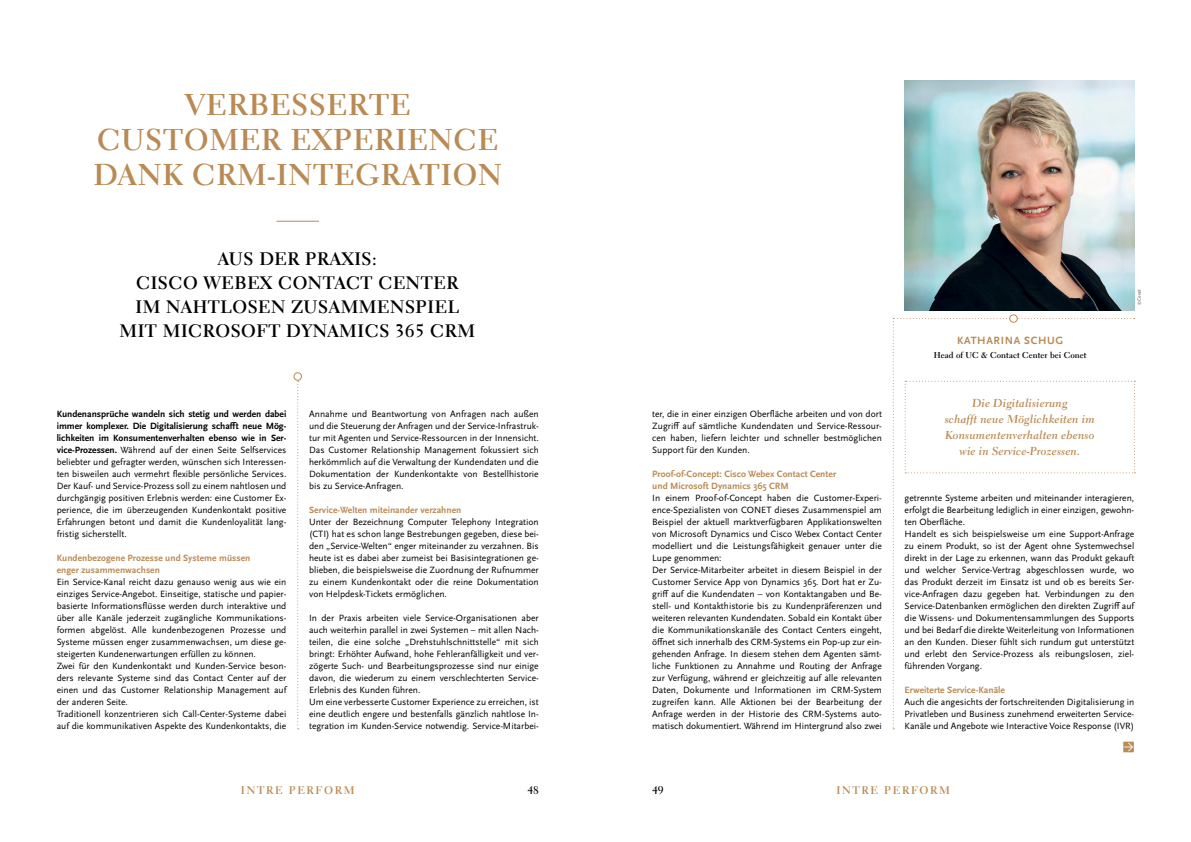
<style>
.page{position:relative;width:1191px;height:842px;background:#fff}
.page>*{position:absolute;margin:0;border:0;box-sizing:border-box;transform-origin:0 0}
.t1{font:700 30px/35px "Electra LT Std";letter-spacing:.03em;color:#ba8a54;text-align:center}
.t2{font:700 18px/24px "Electra LT Std";letter-spacing:.03em;color:#000;text-align:center}
.t3{font:12px "Arrow Dynamic";color:#ba8a54}
.t4{font:11.5px/16px "Electra LT Std Bold Cursive";letter-spacing:.01em;color:#ba8a54;text-align:center}
.t5{font:700 11px "Electra LT Std";letter-spacing:.15em;color:#ba8a54}
.t6{font:700 11px "Scala Sans Pro";letter-spacing:.06em;color:#ba8a54}
.t7{font:700 11px "Electra LT Std";color:#000}
.t8{font:9.5px/12px "Scala Sans Pro";color:#000;text-align:justify}
.t9{font:700 9.5px/12px "Scala Sans Pro";letter-spacing:.005em;color:#ba8a54}
.t10{font:700 8.5px "Electra LT Std";letter-spacing:.01em;color:#000}
.t11{font:italic 5px "Scala Sans Pro";color:#58595b}
.s1{font-weight:700}
.s2{font-size:4px}
</style>
<div class="page">
<hr style="left:276px;top:221px;width:43px;height:1px;background:#ba8a54">
<img style="left:904px;top:81px;width:230px;height:229px">
<svg style="left:297px;top:381px;width:2px;height:348px"></svg>
<div style="left:1009px;top:314px;width:8px;height:9px;border:1px solid #ba8a54;border-radius:50%"></div>
<svg style="left:892px;top:318px;width:243px;height:411px"></svg>
<div style="left:293px;top:372px;width:9px;height:9px;border:1px solid #ba8a54;border-radius:50%"></div>
<h1 class="t1" style="left:93px;top:87px;width:410px">VERBESSERTE<br>CUSTOMER EXPERIENCE<br>DANK CRM-INTEGRATION</h1>
<h2 class="t2" style="left:119px;top:247px;width:357px">AUS DER PRAXIS:<br>CISCO WEBEX CONTACT CENTER<br>IM NAHTLOSEN ZUSAMMENSPIEL<br>MIT MICROSOFT DYNAMICS 365 CRM</h2>
<p class="t8" style="left:57px;top:408px;width:231px"><span class="s1">Kundenansprüche wandeln sich stetig und werden dabei immer komplexer. Die Digitalisierung schafft neue Mög&shy;lichkeiten im Konsumentenverhalten ebenso wie in Ser&shy;vice-Prozessen.</span> Während auf der einen Seite Selfservices beliebter und gefragter werden, wünschen sich Interessen&shy;ten bisweilen auch vermehrt flexible persönliche Services.<br>Der Kauf- und Service-Prozess soll zu einem nahtlosen und durchgängig positiven Erlebnis werden: eine Customer Ex&shy;perience, die im überzeugenden Kundenkontakt positive Erfahrungen betont und damit die Kundenloyalität lang&shy;fristig sicherstellt.</p>
<p class="t9" style="left:57px;top:552px;width:195px">Kundenbezogene Prozesse und Systeme müssen enger zusammenwachsen</p>
<p class="t8" style="left:57px;top:576px;width:231px;text-align:left">Ein Service-Kanal reicht dazu genauso wenig aus wie ein einziges Service-Angebot. Einseitige, statische und papier&shy;basierte Informationsflüsse werden durch interaktive und über alle Kanäle jederzeit zugängliche Kommunikations&shy;formen abgelöst. Alle kundenbezogenen Prozesse und Systeme müssen enger zusammenwachsen, um diese ge&shy;steigerten Kundenerwartungen erfüllen zu können.<br>Zwei für den Kundenkontakt und Kunden-Service beson&shy;ders relevante Systeme sind das Contact Center auf der einen und das Customer Relationship Management auf der anderen Seite.<br>Traditionell konzentrieren sich Call-Center-Systeme dabei auf die kommunikativen Aspekte des Kundenkontakts, die</p>
<p class="t8" style="left:309px;top:408px;width:231px">Annahme und Beantwortung von Anfragen nach außen und die Steuerung der Anfragen und der Service-Infrastruk&shy;tur mit Agenten und Service-Ressourcen in der Innensicht.<br>Das Customer Relationship Management fokussiert sich herkömmlich auf die Verwaltung der Kundendaten und die Dokumentation der Kundenkontakte von Bestellhistorie bis zu Service-Anfragen.</p>
<p class="t9" style="left:309px;top:504px;width:154px">Service-Welten miteinander verzahnen</p>
<p class="t8" style="left:309px;top:516px;width:231px">Unter der Bezeichnung Computer Telephony Integration (CTI) hat es schon lange Bestrebungen gegeben, diese bei&shy;den „Service-Welten“ enger miteinander zu verzahnen. Bis heute ist es dabei aber zumeist bei Basisintegrationen ge&shy;blieben, die beispielsweise die Zuordnung der Rufnummer zu einem Kundenkontakt oder die reine Dokumentation von Helpdesk-Tickets ermöglichen.</p>
<p class="t8" style="left:309px;top:612px;width:231px;text-align:left">In der Praxis arbeiten viele Service-Organisationen aber auch weiterhin parallel in zwei Systemen – mit allen Nach&shy;teilen, die eine solche „Drehstuhlschnittstelle“ mit sich bringt: Erhöhter Aufwand, hohe Fehleranfälligkeit und ver&shy;zögerte Such- und Bearbeitungsprozesse sind nur einige davon, die wiederum zu einem verschlechterten Service-Erlebnis des Kunden führen.<br>Um eine verbesserte Customer Experience zu erreichen, ist eine deutlich engere und bestenfalls gänzlich nahtlose In&shy;tegration im Kunden-Service notwendig. Service-Mitarbei-</p>
<p class="t6" style="left:957px;top:334px;width:108px">KATHARINA SCHUG</p>
<p class="t10" style="left:933px;top:350px;width:154px">Head of UC &amp; Contact Center bei Conet</p>
<p class="t11" style="left:1136px;top:305px;width:18px;rotate:-90deg"><span class="s2">©</span> Conet</p>
<p class="t4" style="left:944px;top:395px;width:151px">Die Digitalisierung<br>schafft neue Möglichkeiten im<br>Konsumentenverhalten ebenso wie in Service-Prozessen.</p>
<p class="t8" style="left:652px;top:408px;width:231px">ter, die in einer einzigen Oberfläche arbeiten und von dort Zugriff auf sämtliche Kundendaten und Service-Ressour&shy;cen haben, liefern leichter und schneller bestmöglichen Support für den Kunden.</p>
<p class="t9" style="left:652px;top:468px;width:186px">Proof-of-Concept: Cisco Webex Contact Center und Microsoft Dynamics 365 CRM</p>
<p class="t8" style="left:652px;top:492px;width:231px;text-align:left">In einem Proof-of-Concept haben die Customer-Experi&shy;ence-Spezialisten von CONET dieses Zusammenspiel am Beispiel der aktuell marktverfügbaren Applikationswelten von Microsoft Dynamics und Cisco Webex Contact Center modelliert und die Leistungsfähigkeit genauer unter die Lupe genommen:<br>Der Service-Mitarbeiter arbeitet in diesem Beispiel in der Customer Service App von Dynamics 365. Dort hat er Zu&shy;griff auf die Kundendaten – von Kontaktangaben und Be&shy;stell- und Kontakthistorie bis zu Kundenpräferenzen und weiteren relevanten Kundendaten. Sobald ein Kontakt über die Kommunikationskanäle des Contact Centers eingeht, öffnet sich innerhalb des CRM-Systems ein Pop-up zur ein&shy;gehenden Anfrage. In diesem stehen dem Agenten sämt&shy;liche Funktionen zu Annahme und Routing der Anfrage zur Verfügung, während er gleichzeitig auf alle relevanten Daten, Dokumente und Informationen im CRM-System zugreifen kann. Alle Aktionen bei der Bearbeitung der Anfrage werden in der Historie des CRM-Systems auto&shy;matisch dokumentiert. Während im Hintergrund also zwei</p>
<p class="t8" style="left:904px;top:492px;width:231px;text-align:left">getrennte Systeme arbeiten und miteinander interagieren, erfolgt die Bearbeitung lediglich in einer einzigen, gewohn&shy;ten Oberfläche.<br>Handelt es sich beispielsweise um eine Support-Anfrage zu einem Produkt, so ist der Agent ohne Systemwechsel direkt in der Lage zu erkennen, wann das Produkt gekauft und welcher Service-Vertrag abgeschlossen wurde, wo das Produkt derzeit im Einsatz ist und ob es bereits Ser&shy;vice-Anfragen dazu gegeben hat. Verbindungen zu den Service-Datenbanken ermöglichen den direkten Zugriff auf die Wissens- und Dokumentensammlungen des Supports und bei Bedarf die direkte Weiterleitung von Informationen an den Kunden. Dieser fühlt sich rundum gut unterstützt und erlebt den Service-Prozess als reibungslosen, ziel&shy;führenden Vorgang.</p>
<p class="t9" style="left:904px;top:684px;width:102px">Erweiterte Service-Kanäle</p>
<p class="t8" style="left:904px;top:696px;width:231px">Auch die angesichts der fortschreitenden Digitalisierung in Privatleben und Business zunehmend erweiterten Service-Kanäle und Angebote wie Interactive Voice Response (IVR)</p>
<p class="t3" style="left:1123px;top:741px;width:13px">‹</p>
<p class="t5" style="left:241px;top:783px;width:115px">INTRE PERFORM</p>
<p class="t7" style="left:527px;top:783px;width:13px">48</p>
<p class="t7" style="left:652px;top:783px;width:13px">49</p>
<p class="t5" style="left:836px;top:783px;width:115px">INTRE PERFORM</p>
</div>
